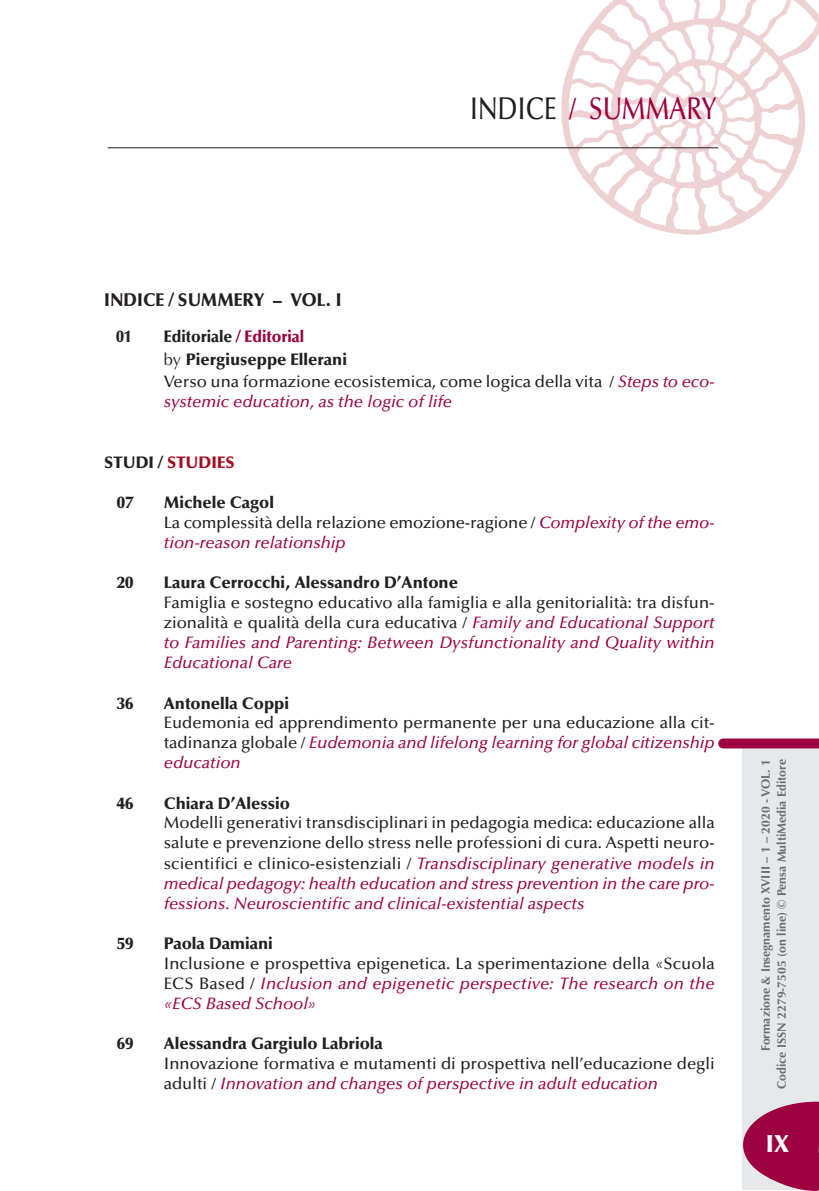
<style>
.page{position:relative;width:819px;height:1191px;background:#fff}
.page>*{position:absolute;margin:0;border:0;box-sizing:border-box;transform-origin:0 0}
.t1{font:500 31.5px "Optima";color:#9d0140;scale:.8 1}
.t2{font:900 24.5px "Optima";color:#fff}
.t3{font:900 18.38px "Optima";color:#231f20;scale:.95 1}
.t4{font:500 16.62px/20.1px "Optima";color:#231f20}
.t5{font:italic 500 16.62px/20.1px "Optima";color:#9d0140;text-align:justify}
.t6{font:900 16.62px "Optima";color:#231f20}
.t7{font:900 16.62px "Optima";color:#a4081e}
.t8{font:900 16.62px "Optima";color:#231f20;scale:.95 1}
.t9{font:700 12.25px/15.8px "Optima";color:#6c6d70;text-align:right}
.s1{color:#231f20}
.s2{font-weight:900}
.s3{font-weight:900;color:#9d0140}
.s4{font-weight:400}
.s5{font-style:italic;color:#9d0140}
.s6{font-style:normal;color:#231f20}
</style>
<div class="page">
<div style="left:741px;top:748px;width:78px;height:442px;background:#e7e8e9"></div>
<svg style="left:718px;top:738px;width:101px;height:10px"></svg>
<svg style="left:743px;top:1101px;width:76px;height:90px"></svg>
<img style="left:539px;top:0;width:280px;height:235px">
<hr style="left:108px;top:147px;width:610px;height:1px;background:#231f20">
<h1 class="t1" style="left:469px;top:96px;width:310px"><span class="s1">INDICE</span> / SUMMARY</h1>
<p class="t3" style="left:104px;top:292px;width:251px">INDICE / SUMMERY – VOL. I</p>
<p class="t8" style="left:116px;top:330px;width:18px">01</p>
<p class="t4" style="left:164px;top:327px;width:552px;line-height:22.4px"><span class="s2">Editoriale</span> <span class="s3">/ Editorial<br></span><span class="s4">by</span> <span class="s2">Piergiuseppe Ellerani<br></span>Verso una formazione ecosistemica, come logica della vita / <span class="s5">Steps to eco-</span></p>
<p class="t5" style="left:164px;top:393px;width:289px">systemic education, as the logic of life</p>
<p class="t7" style="left:104px;top:455px;width:132px"><span class="s1">STUDI /</span> STUDIES</p>
<p class="t6" style="left:117px;top:496px;width:18px">07</p>
<p class="t4" style="left:164px;top:494px;width:552px"><span class="s2">Michele Cagol<br></span>La complessità della relazione emozione-ragione / <span class="s5">Complexity of the emo&shy;tion-reason relationship</span></p>
<p class="t6" style="left:117px;top:576px;width:18px">20</p>
<p class="t6" style="left:164px;top:576px;width:296px">Laura Cerrocchi, Alessandro D’Antone</p>
<p class="t5" style="left:164px;top:594px;width:552px"><span class="s6">Famiglia e sostegno educativo alla famiglia e alla genitorialità: tra disfun&shy;zionalità e qualità della cura educativa /</span> Family and Educational Support to Families and Parenting: Between Dysfunctionality and Quality within Educational Care</p>
<p class="t6" style="left:117px;top:696px;width:18px">36</p>
<p class="t6" style="left:164px;top:696px;width:127px">Antonella Coppi</p>
<p class="t4" style="left:164px;top:714px;width:552px;text-align:justify">Eudemonia ed apprendimento permanente per una educazione alla cit&shy;tadinanza globale / <span class="s5">Eudemonia and lifelong learning for global citizenship education</span></p>
<p class="t6" style="left:117px;top:796px;width:18px">46</p>
<p class="t6" style="left:164px;top:796px;width:128px">Chiara D’Alessio</p>
<p class="t4" style="left:164px;top:814px;width:552px;text-align:justify">Modelli generativi transdisciplinari in pedagogia medica: educazione alla salute e prevenzione dello stress nelle professioni di cura. Aspetti neuro&shy;scientifici e clinico-esistenziali / <span class="s5">Transdisciplinary generative models in medical pedagogy: health education and stress prevention in the care pro&shy;fessions. Neuroscientific and clinical-existential aspects</span></p>
<p class="t6" style="left:117px;top:937px;width:18px">59</p>
<p class="t6" style="left:164px;top:937px;width:110px">Paola Damiani</p>
<p class="t4" style="left:164px;top:954px;width:552px;text-align:justify">Inclusione e prospettiva epigenetica. La sperimentazione della «Scuola ECS Based / <span class="s5">Inclusion and epigenetic perspective: The research on the «ECS Based School»</span></p>
<p class="t6" style="left:117px;top:1037px;width:18px">69</p>
<p class="t6" style="left:164px;top:1037px;width:220px">Alessandra Gargiulo Labriola</p>
<p class="t4" style="left:164px;top:1054px;width:552px">Innovazione formativa e mutamenti di prospettiva nell’educazione degli adulti / <span class="s5">Innovation and changes of perspective in adult education</span></p>
<p class="t9" style="left:758px;top:1089px;width:331px;rotate:-90deg">Formazione &amp; Insegnamento XVIII – 1 – 2020 - VOL. 1<br>Codice ISSN 2279-7505 (on line) © Pensa MultiMedia Editore</p>
<h2 class="t2" style="left:765px;top:1134px;width:25px">IX</h2>
</div>
